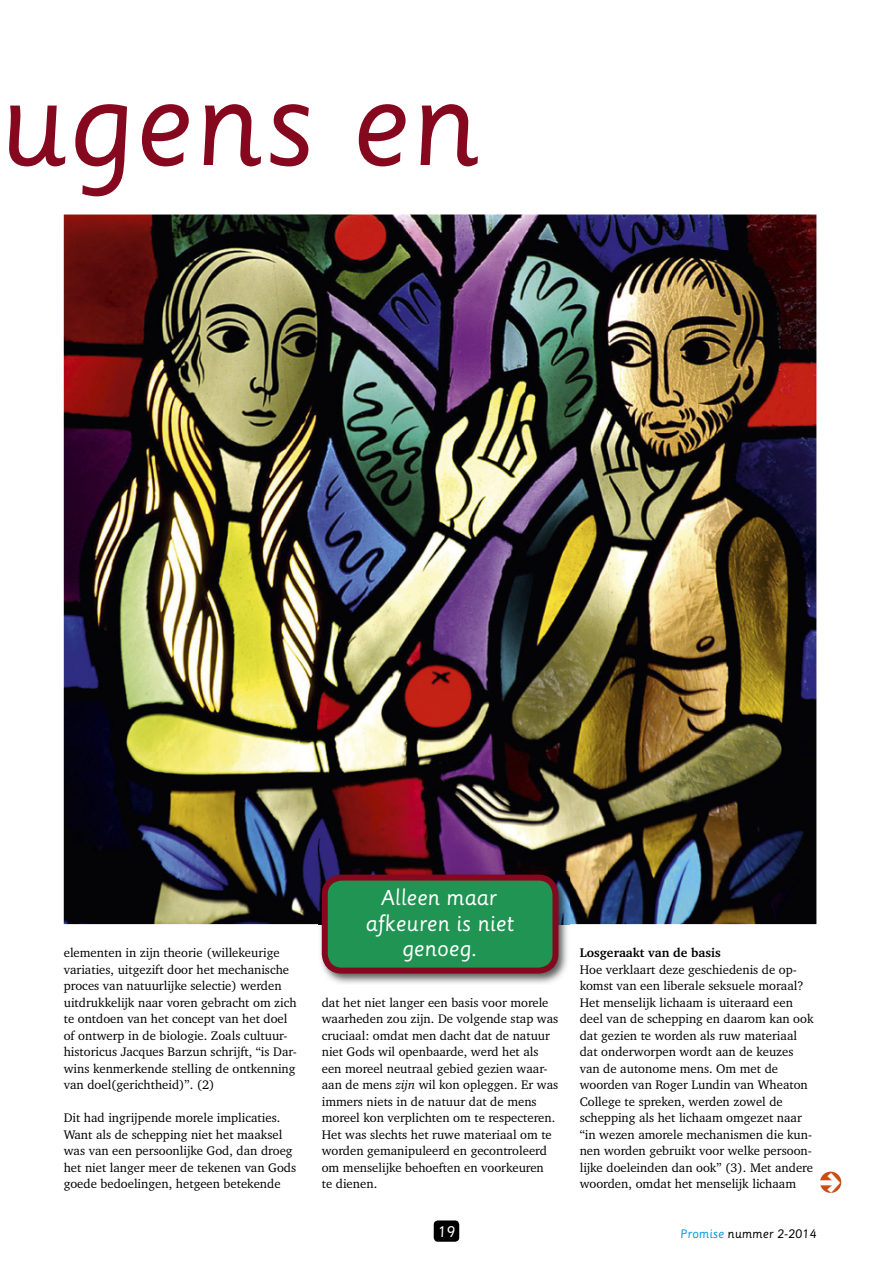
<style>
.page{position:relative;width:893px;height:1263px;background:#fff}
.page>*{position:absolute;margin:0;border:0;box-sizing:border-box;transform-origin:0 0}
.t1{font:117px "Sassoon Primary";letter-spacing:.005em;color:#85081e}
.t2{font:21px/25.2px "Sassoon Primary";color:#fff;text-align:center}
.t3{font:15px "Sassoon Primary";color:#fff}
.t4{font:12.75px/16.5px "Charter IT Cby BT";color:#000}
.t5{font:700 12.75px "Charter IT Cby BT";color:#000}
.t6{font:12px "Sassoon Primary";color:#000}
.s1{font-style:italic}
.s2{color:#009cdb}
</style>
<div class="page">
<div style="left:434px;top:1220px;width:25px;height:22px;background:#000;border-radius:4px"></div>
<img style="left:64px;top:214px;width:752px;height:710px">
<img style="left:319px;top:872px;width:251px;height:112px">
<div style="left:325px;top:878px;width:230px;height:93px;background:#209453;border-radius:17px"></div>
<div style="left:322px;top:875px;width:236px;height:99px;border:6px solid #85081e;border-radius:17px"></div>
<svg style="left:820px;top:1172px;width:21px;height:21px"></svg>
<svg style="left:820px;top:1172px;width:20px;height:20px"></svg>
<h1 class="t1" style="left:-3px;top:55px;width:483px">ugens en</h1>
<p class="t4" style="left:64px;top:944px;width:234px">elementen in zijn theorie (willekeurige variaties, uitgezift door het mechanische proces van natuurlijke selectie) werden uitdrukkelijk naar voren gebracht om zich te ontdoen van het concept van het doel of ontwerp in de biologie. Zoals cultuur&shy;historicus Jacques Barzun schrijft, “is Dar&shy;wins kenmerkende stelling de ontkenning van doel(gerichtheid)”. (2)</p>
<p class="t4" style="left:64px;top:1109px;width:234px">Dit had ingrijpende morele implicaties.<br>Want als de schepping niet het maaksel was van een persoonlijke God, dan droeg het niet langer meer de tekenen van Gods goede bedoelingen, hetgeen betekende</p>
<h2 class="t2" style="left:365px;top:886px;width:150px">Alleen maar afkeuren is niet genoeg.</h2>
<p class="t4" style="left:322px;top:994px;width:238px">dat het niet langer een basis voor morele waarheden zou zijn. De volgende stap was cruciaal: omdat men dacht dat de natuur niet Gods wil openbaarde, werd het als een moreel neutraal gebied gezien waar&shy;aan de mens <span class="s1">zijn</span> wil kon opleggen. Er was immers niets in de natuur dat de mens moreel kon verplichten om te respecteren.<br>Het was slechts het ruwe materiaal om te worden gemanipuleerd en gecontroleerd om menselijke behoeften en voorkeuren<br>te dienen.</p>
<p class="t5" style="left:580px;top:945px;width:142px">Losgeraakt van de basis</p>
<p class="t4" style="left:580px;top:961px;width:235px">Hoe verklaart deze geschiedenis de op&shy;komst van een liberale seksuele moraal?<br>Het menselijk lichaam is uiteraard een deel van de schepping en daarom kan ook dat gezien te worden als ruw materiaal dat onderworpen wordt aan de keuzes van de autonome mens. Om met de woorden van Roger Lundin van Wheaton College te spreken, werden zowel de schepping als het lichaam omgezet naar “in wezen amorele mechanismen die kun&shy;nen worden gebruikt voor welke persoon&shy;lijke doeleinden dan ook” (3). Met andere woorden, omdat het menselijk lichaam</p>
<p class="t3" style="left:438px;top:1222px;width:19px">19</p>
<p class="t6" style="left:680px;top:1226px;width:138px"><span class="s2">Promise</span> nummer 2-2014</p>
</div>
